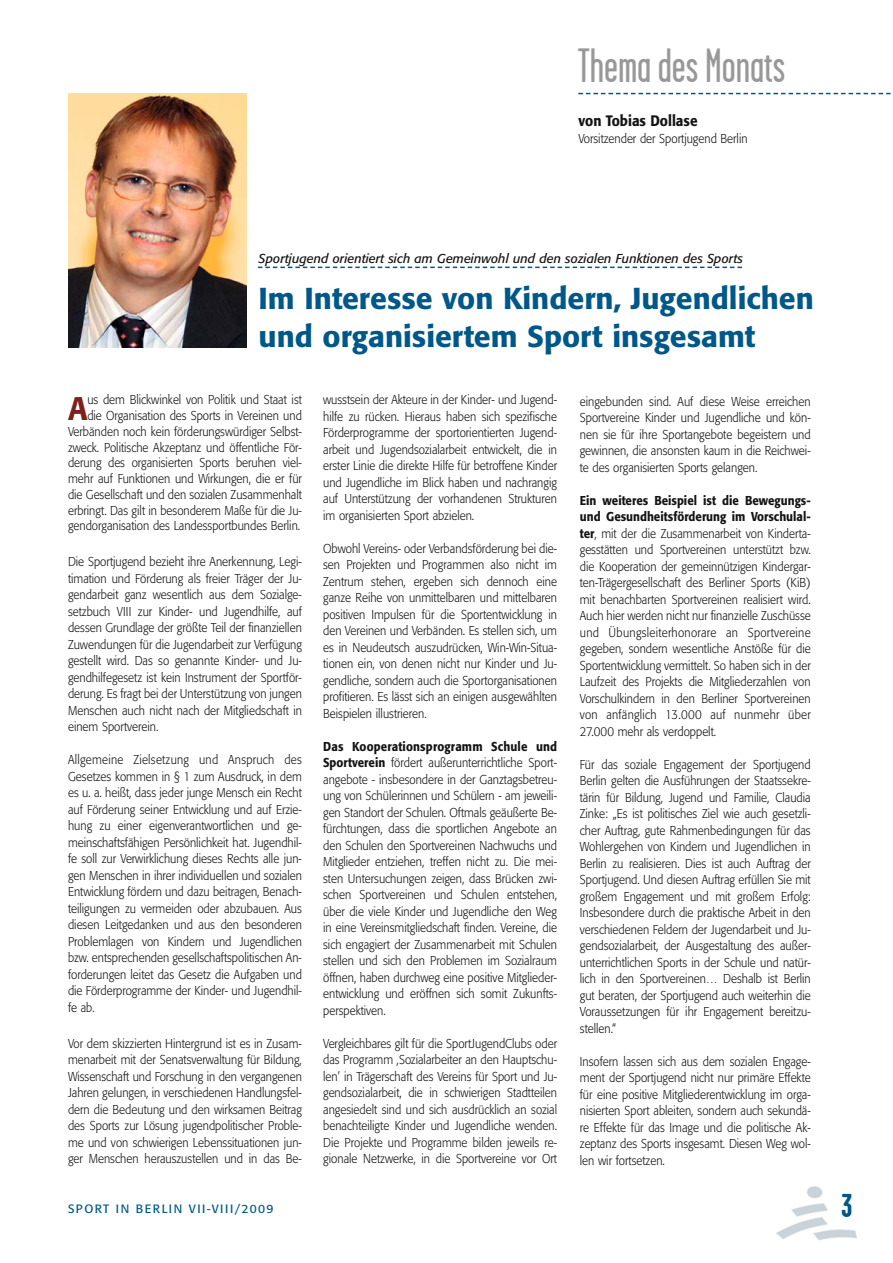
<style>
.page{position:relative;width:893px;height:1263px;background:#fff}
.page>*{position:absolute;margin:0;border:0;box-sizing:border-box;transform-origin:0 0}
.t1{font:48px "Garage Gothic";color:#989898}
.t2{font:700 33px "Garage Gothic";color:#005788}
.t3{font:500 32.4px "Formata";color:#7d201c;scale:.9 1}
.t4{font:500 30px/37.7px "Formata";color:#005888}
.t5{font:500 15px "Formata";color:#131413;scale:.9 1}
.t6{font:300 12.75px/16.5px "Formata";color:#131413;text-align:justify;scale:.9 1}
.t7{font:italic 12.75px "Formata";color:#131413}
.t8{font:12px "Formata";letter-spacing:.115em;color:#005888}
.s1{font-weight:500}
</style>
<div class="page">
<svg style="left:578px;top:93px;width:313px;height:1px"></svg>
<img style="left:776px;top:1186px;width:81px;height:54px">
<img style="left:68px;top:94px;width:179px;height:254px">
<svg style="left:258px;top:267px;width:484px;height:1px"></svg>
<h1 class="t1" style="left:578px;top:47px;width:208px">Thema des Monats</h1>
<p class="t5" style="left:578px;top:114px;width:134px">von Tobias Dollase</p>
<p class="t6" style="left:578px;top:131px;width:189px">Vorsitzender der Sportjugend Berlin</p>
<p class="t7" style="left:259px;top:253px;width:486px">Sportjugend orientiert sich am Gemeinwohl und den sozialen Funktionen des Sports</p>
<h3 class="t4" style="left:259px;top:282px;width:557px">Im Interesse von Kindern, Jugendlichen und organisiertem Sport insgesamt</h3>
<p class="t6" style="left:68px;top:393px;width:261px;line-height:15.8px;text-align:right">us dem Blickwinkel von Politik und Staat ist<br>die Organisation des Sports in Vereinen und<br>Ver bänden noch kein förderungswürdiger Selbst - zweck. Politische Akzeptanz und öffentliche För - derung des organisierten Sports beruhen viel&shy;mehr auf Funktionen und Wirkungen, die er für die Gesellschaft und den sozialen Zusammenhalt er bringt. Das gilt in besonderem Maße für die Ju - gend organisation des Landessportbundes Berlin.</p>
<p class="t6" style="left:68px;top:555px;width:261px">Die Sportjugend bezieht ihre Anerkennung, Le gi - ti mation und Förderung als freier Träger der Ju - gend arbeit ganz wesentlich aus dem So zi al ge - setz buch VIII zur Kinder- und Jugendhilfe, auf des sen Grundlage der größte Teil der finanziellen Zu wendungen für die Jugendarbeit zur Verfügung ge stellt wird. Das so genannte Kinder- und Ju - gend hilfegesetz ist kein Instrument der Sport för - de rung. Es fragt bei der Unterstützung von jungen Men schen auch nicht nach der Mitgliedschaft in einem Sportverein.</p>
<p class="t6" style="left:68px;top:752px;width:261px">Allgemeine Zielsetzung und An spruch des Gesetzes kommen in § 1 zum Aus druck, in dem es u. a. heißt, dass jeder junge Mensch ein Recht auf Förderung seiner Ent wick lung und auf Er zie - hung zu einer eigenverantwortlichen und ge - mein schaftsfähigen Persönlichkeit hat. Jugend hil - fe soll zur Verwirklichung dieses Rechts alle jun&shy;gen Menschen in ihrer individuellen und sozialen Ent wicklung fördern und dazu bei tragen, Be nach - tei ligungen zu vermeiden oder ab zubauen. Aus diesen Leitgedanken und aus den besonderen Problemlagen von Kindern und Ju gendlichen bzw. entsprechenden ge sell schafts po litischen An - for derungen leitet das Gesetz die Auf gaben und die Förderprogramme der Kinder- und Jugend hil - fe ab.</p>
<p class="t6" style="left:68px;top:1036px;width:261px">Vor dem skizzierten Hintergrund ist es in Zu sam - men arbeit mit der Senatsverwaltung für Bildung, Wissenschaft und Forschung in den vergangenen Jah ren gelungen, in verschiedenen Handlungs fel - dern die Bedeutung und den wirksamen Beitrag des Sports zur Lösung jugendpolitischer Proble - me und von schwierigen Lebenssituationen jun&shy;ger Menschen herauszustellen und in das Be -</p>
<h3 class="t3" style="left:68px;top:394px;width:23px">A</h3>
<p class="t8" style="left:68px;top:1203px;width:207px">SPORT IN BERLIN VII-VIII/2009</p>
<p class="t6" style="left:323px;top:392px;width:261px">wusst sein der Akteure in der Kinder- und Jugend - hil fe zu rücken. Hieraus haben sich spezifische För der programme der sportorientierten Jugend - ar beit und Jugendsozialarbeit entwickelt, die in er ster Linie die direkte Hilfe für betroffene Kinder und Jugendliche im Blick haben und nachrangig auf Unterstützung der vorhandenen Strukturen im organisierten Sport abzielen.</p>
<p class="t6" style="left:323px;top:541px;width:261px">Obwohl Vereins- oder Verbandsförderung bei die&shy;sen Projekten und Programmen also nicht im Zentrum stehen, er geben sich dennoch eine ganze Reihe von un mit telbaren und mittelbaren positiven Impulsen für die Sportentwicklung in den Vereinen und Ver bänden. Es stellen sich, um es in Neudeutsch aus zudrücken, Win-Win-Situa - tio nen ein, von de nen nicht nur Kinder und Ju - gend liche, sondern auch die Sportorganisa tionen pro fitieren. Es lässt sich an einigen ausgewählten Bei spielen illustrieren.</p>
<p class="t6" style="left:323px;top:739px;width:261px"><span class="s1">Das Kooperationsprogramm Schule und Sport verein</span> fördert außerunterrichtliche Sport - an gebote - insbesondere in der Ganztags be treu - ung von Schülerinnen und Schülern - am jeweili&shy;gen Standort der Schulen. Oftmals geäußerte Be - fürch tungen, dass die sportlichen Angebote an den Schulen den Sportvereinen Nachwuchs und Mit glieder entziehen, treffen nicht zu. Die mei&shy;sten Untersuchungen zeigen, dass Brücken zwi&shy;schen Sportvereinen und Schulen entstehen, über die viele Kinder und Jugendliche den Weg in eine Vereinsmitgliedschaft finden. Vereine, die sich engagiert der Zusammenarbeit mit Schulen stellen und sich den Problemen im Sozialraum öff nen, haben durchweg eine positive Mit glie der - ent wicklung und eröffnen sich somit Zukunfts - pers pektiven.</p>
<p class="t6" style="left:323px;top:1036px;width:261px">Vergleichbares gilt für die Sport Ju gend Clubs oder das Programm ‚Sozialarbeiter an den Haupt schu - len’ in Trägerschaft des Vereins für Sport und Ju - gend sozialarbeit, die in schwierigen Stadt teilen an gesiedelt sind und sich ausdrücklich an sozial benachteiligte Kinder und Jugendliche wenden.<br>Die Projekte und Programme bilden jeweils re - gio nale Netzwerke, in die Sportvereine vor Ort</p>
<p class="t6" style="left:580px;top:394px;width:258px">eingebunden sind. Auf diese Weise erreichen Sport vereine Kinder und Jugendliche und kön - nen sie für ihre Sportangebote begeistern und gewinnen, die ansonsten kaum in die Reich wei - te des organisierten Sports gelangen.</p>
<p class="t6" style="left:580px;top:493px;width:258px"><span class="s1">Ein weiteres Beispiel ist die Bewegungs&shy;und Gesundheitsförderung im Vorschul al - ter</span>, mit der die Zusammenarbeit von Kin der ta - ges stätten und Sportvereinen unterstützt bzw. die Kooperation der gemeinnützigen Kindergar - ten-Trä gergesellschaft des Berliner Sports (KiB) mit be nachbarten Sportvereinen realisiert wird.<br>Auch hier werden nicht nur finanzielle Zuschüsse und Übungsleiterhonorare an Sportvereine gegeben, sondern wesentliche Anstöße für die Sportent wick lung vermittelt. So haben sich in der Laufzeit des Projekts die Mitgliederzahlen von Vorschul kin dern in den Berliner Sportvereinen von an fäng lich 13.000 auf nunmehr über 27.000 mehr als verdoppelt.</p>
<p class="t6" style="left:580px;top:757px;width:258px">Für das soziale Engagement der Sportjugend Berlin gelten die Ausführungen der Staats sek re - tä rin für Bildung, Jugend und Familie, Claudia Zinke: „Es ist politisches Ziel wie auch gesetzli&shy;cher Auftrag, gute Rahmenbedingungen für das Wohl ergehen von Kindern und Jugendlichen in Ber lin zu realisieren. Dies ist auch Auftrag der Sport jugend. Und diesen Auftrag erfüllen Sie mit gro ßem Engagement und mit großem Erfolg:<br>Insbesondere durch die praktische Arbeit in den ver schiedenen Feldern der Jugendarbeit und Ju - gend sozialarbeit, der Ausgestaltung des außer - un terrichtlichen Sports in der Schule und natür&shy;lich in den Sportvereinen… Deshalb ist Berlin gut beraten, der Sportjugend auch weiterhin die Vor aussetzungen für ihr Engagement bereitzu&shy;stellen.“</p>
<p class="t6" style="left:580px;top:1054px;width:258px">Insofern lassen sich aus dem sozialen Engage - ment der Sportjugend nicht nur primäre Effekte für eine positive Mitgliederentwicklung im orga&shy;nisierten Sport ableiten, sondern auch sekundä&shy;re Effekte für das Image und die politische Ak - zep tanz des Sports insgesamt. Diesen Weg wol&shy;len wir fortsetzen.</p>
<h2 class="t2" style="left:841px;top:1193px;width:13px">3</h2>
</div>
